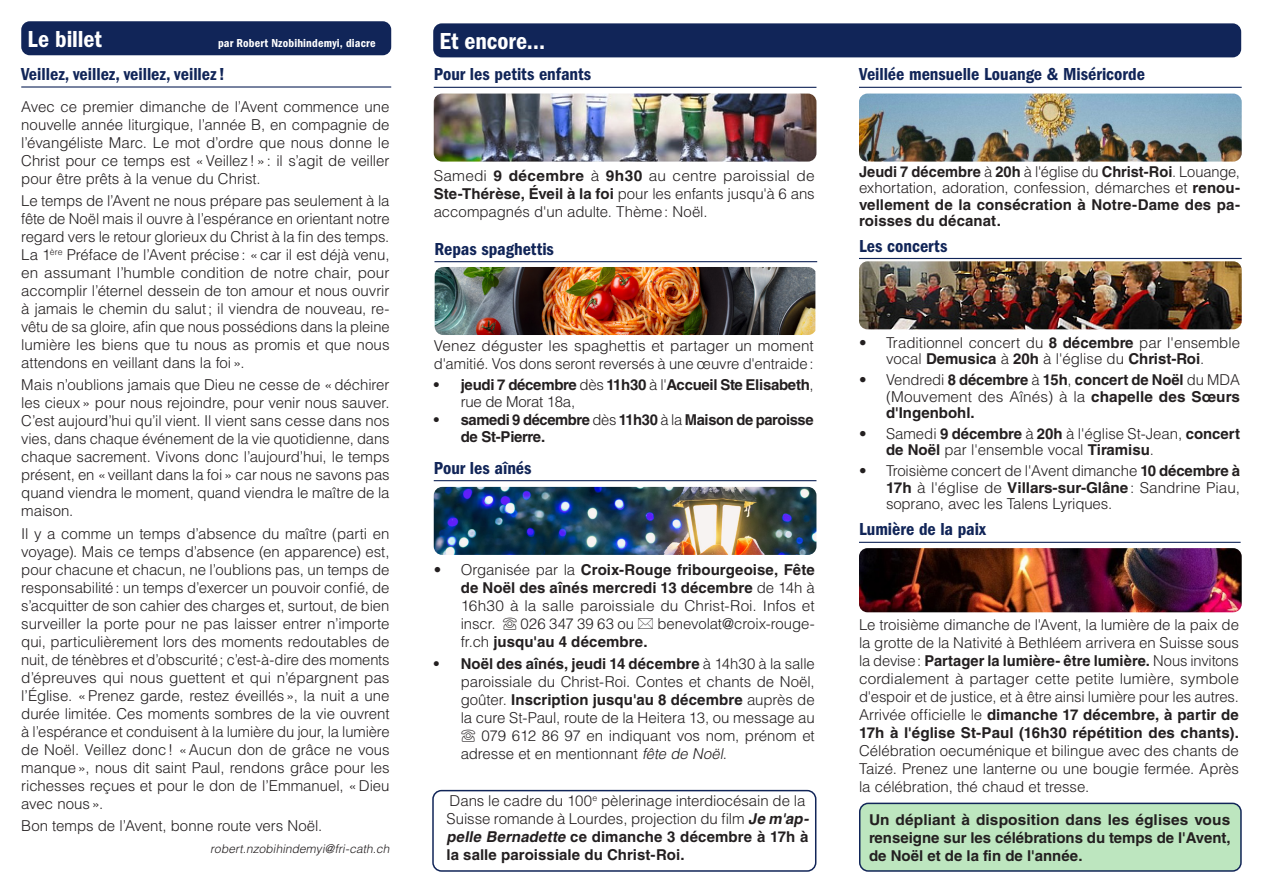
<style>
.page{position:relative;width:1263px;height:893px;background:#fff}
.page>*{position:absolute;margin:0;border:0;box-sizing:border-box;transform-origin:0 0}
.Titre_cartouche{font:24px "ITC Franklin Gothic Std Dm Cd";letter-spacing:-.005em;color:#fff}
.titre_souligné{font:18px "ITC Franklin Gothic Std Dm Cd";color:#112558}
.Texte_courant{font:300 15px/18px "Helvetica LT Std";letter-spacing:-.005em;color:#231f20;text-align:justify}
.Texte_courant-2{font:700 15px/16.5px "Helvetica LT Std";color:#231f20;text-align:justify}
.Texte_courant-3{font:700 15px/17.2px "Helvetica LT Std";letter-spacing:-.02em;color:#231f20}
.Texte_courant-4{font:700 15px/17.2px "Helvetica LT Std";letter-spacing:-.025em;color:#231f20}
.Texte_courant-5{font:italic 300 12px "Helvetica LT Std";color:#231f20}
.Titre_cartouche-2{font:12px "ITC Franklin Gothic Std Dm Cd";letter-spacing:.015em;color:#fff}
.s1{font-weight:700}
.s2{font-weight:300}
.s3{font-style:italic}
.s4{font-weight:700;font-style:italic}
</style>
<div class="page">
<div style="left:21px;top:21px;width:370px;height:34px;background:#112558;border-radius:9px"></div>
<div style="left:433px;top:23px;width:808px;height:34px;background:#112558;border-radius:9px"></div>
<hr style="left:21px;top:86px;width:370px;height:2px;background:#112558">
<hr style="left:434px;top:261px;width:383px;height:1px;background:#112558">
<img style="left:435px;top:267px;width:380px;height:68px">
<hr style="left:859px;top:87px;width:383px;height:1px;background:#112558">
<img style="left:859px;top:94px;width:383px;height:68px">
<hr style="left:434px;top:480px;width:382px;height:1px;background:#112558">
<hr style="left:434px;top:87px;width:382px;height:1px;background:#112558">
<img style="left:434px;top:94px;width:382px;height:68px">
<img style="left:434px;top:487px;width:382px;height:68px">
<hr style="left:859px;top:258px;width:383px;height:1px;background:#112558">
<img style="left:859px;top:261px;width:383px;height:68px">
<div style="left:432px;top:790px;width:384px;height:82px;border:2px solid #112558;border-radius:9px"></div>
<hr style="left:859px;top:542px;width:381px;height:1px;background:#112558">
<img style="left:859px;top:548px;width:383px;height:64px">
<div style="left:860px;top:803px;width:381px;height:68px;background:#bde6bf;border-radius:9px"></div>
<div style="left:859px;top:803px;width:383px;height:69px;border:2px solid #112558;border-radius:9px"></div>
<p class="Titre_cartouche" style="left:28px;top:25px;width:76px">Le billet</p>
<p class="Titre_cartouche-2" style="left:218px;top:36px;width:159px">par Robert Nzobihindemyi, diacre</p>
<p class="Titre_cartouche" style="left:440px;top:27px;width:107px">Et encore…</p>
<p class="titre_souligné" style="left:21px;top:64px;width:205px">Veillez, veillez, veillez, veillez!</p>
<p class="titre_souligné" style="left:434px;top:64px;width:159px">Pour les petits enfants</p>
<p class="Texte_courant" style="left:21px;top:97px;width:370px">Avec ce premier dimanche de l’Avent commence une nouvelle année liturgique, l’année B, en compagnie de l’évangéliste Marc. Le mot d’ordre que nous donne le Christ pour ce temps est «Veillez!»: il s’agit de veiller pour être prêts à la venue du Christ.</p>
<p class="Texte_courant" style="left:21px;top:192px;width:370px">Le temps de l’Avent ne nous prépare pas seulement à la fête de Noël mais il ouvre à l’espérance en orientant notre regard vers le retour glorieux du Christ à la fin des temps.<br>La 1<sup>ère</sup> Préface de l’Avent précise: «car il est déjà venu, en assumant l’humble condition de notre chair, pour accomplir l’éternel dessein de ton amour et nous ouvrir à jamais le chemin du salut; il viendra de nouveau, re&shy;vêtu de sa gloire, afin que nous possédions dans la pleine lumière les biens que tu nous as promis et que nous attendons en veillant dans la foi».</p>
<p class="Texte_courant" style="left:21px;top:376px;width:370px">Mais n’oublions jamais que Dieu ne cesse de «déchirer les cieux» pour nous rejoindre, pour venir nous sauver.<br>C’est aujourd’hui qu’il vient. Il vient sans cesse dans nos vies, dans chaque événement de la vie quotidienne, dans chaque sacrement. Vivons donc l’aujourd’hui, le temps présent, en «veillant dans la foi» car nous ne savons pas quand viendra le moment, quand viendra le maître de la maison.</p>
<p class="Texte_courant" style="left:21px;top:524px;width:370px">Il y a comme un temps d’absence du maître (parti en voyage). Mais ce temps d’absence (en apparence) est, pour chacune et chacun, ne l’oublions pas, un temps de responsabilité: un temps d’exercer un pouvoir confié, de s’acquitter de son cahier des charges et, surtout, de bien surveiller la porte pour ne pas laisser entrer n’importe qui, particulièrement lors des moments redoutables de nuit, de ténèbres et d’obscurité; c’est-à-dire des moments d’épreuves qui nous guettent et qui n’épargnent pas l’Église. «Prenez garde, restez éveillés», la nuit a une durée limitée. Ces moments sombres de la vie ouvrent à l’espérance et conduisent à la lumière du jour, la lumière de Noël. Veillez donc! «Aucun don de grâce ne vous manque», nous dit saint Paul, rendons grâce pour les richesses reçues et pour le don de l’Emmanuel, «Dieu avec nous».</p>
<p class="Texte_courant" style="left:21px;top:816px;width:303px">Bon temps de l’Avent, bonne route vers Noël.</p>
<p class="Texte_courant-5" style="left:210px;top:841px;width:183px">robert.nzobihindemyi@fri-cath.ch</p>
<p class="Texte_courant" style="left:434px;top:166px;width:382px">Samedi <span class="s1">9 décembre</span> à <span class="s1">9h30</span> au centre paroissial de <span class="s1">Ste-Thérèse, Éveil à la foi</span> pour les enfants jusqu'à 6 ans accompagnés d'un adulte. Thème: Noël.</p>
<p class="titre_souligné" style="left:434px;top:238px;width:121px">Repas spaghettis</p>
<p class="Texte_courant" style="left:434px;top:337px;width:381px;line-height:17.2px">Venez déguster les spaghettis et partager un moment d'amitié. Vos dons seront reversés à une œuvre d'entraide:</p>
<p class="Texte_courant-3" style="left:461px;top:376px;width:354px;text-indent:-27px">• jeudi 7 décembre <span class="s2">dès</span> 11h30 <span class="s2">à l'</span>Accueil Ste Elisabeth<span class="s2">, rue de Morat 18a,</span></p>
<p class="Texte_courant-4" style="left:461px;top:410px;width:354px;text-indent:-27px">• samedi 9 décembre <span class="s2">dès</span> 11h30 <span class="s2">à la</span> Maison de paroisse de St-Pierre.</p>
<p class="titre_souligné" style="left:434px;top:457px;width:99px">Pour les aînés</p>
<p class="Texte_courant" style="left:461px;top:560px;width:356px;text-indent:-27px">• Organisée par la <span class="s1">Croix-Rouge fribourgeoise, Fête de Noël des aînés mercredi 13 décembre</span> de 14h à 16h30 à la salle paroissiale du Christ-Roi. Infos et inscr. ☏ 026 347 39 63 ou</p>
<p class="Texte_courant" style="left:657px;top:614px;width:159px">benevolat@croix-rouge-</p>
<p class="Texte_courant-2" style="left:461px;top:633px;width:188px"><span class="s2">fr.ch</span> jusqu'au 4 décembre.</p>
<p class="Texte_courant" style="left:461px;top:654px;width:356px;text-indent:-27px"><span class="s1">• Noël des aînés, jeudi 14 décembre</span> à 14h30 à la salle paroissiale du Christ-Roi. Contes et chants de Noël, goûter. <span class="s1">Inscription jusqu'au 8 décembre</span> auprès de la cure St-Paul, route de la Heitera 13, ou message au ☏ 079 612 86 97 en indiquant vos nom, prénom et adresse et en mentionnant <span class="s3">fête de Noël</span>.</p>
<p class="Texte_courant" style="left:446px;top:792px;width:366px;text-align:left">Dans le cadre du 100<sup>e</sup> pèlerinage interdiocésain de la Suisse romande à Lourdes, projection du film <span class="s4">Je m'ap&shy;pelle Bernadette</span> <span class="s1">ce dimanche 3 décembre à 17h à la salle paroissiale du Christ-Roi.</span></p>
<p class="titre_souligné" style="left:859px;top:64px;width:288px">Veillée mensuelle Louange &amp; Miséricorde</p>
<p class="Texte_courant-2" style="left:859px;top:163px;width:382px">Jeudi 7 décembre <span class="s2">à</span> 20h <span class="s2">à l'église du</span> Christ-Roi<span class="s2">. Louange, exhortation, adoration, confession, démarches et</span> renou&shy;vellement de la consécration à Notre-Dame des pa&shy;roisses du décanat.</p>
<p class="titre_souligné" style="left:859px;top:235px;width:90px">Les concerts</p>
<p class="Texte_courant" style="left:859px;top:334px;width:383px;line-height:16.5px;text-align:center">• Traditionnel concert du <span class="s1">8 décembre</span> par l'ensemble vocal <span class="s1">Demusica</span> à <span class="s1">20h</span> à l'église du <span class="s1">Christ-Roi</span>.</p>
<p class="Texte_courant-2" style="left:886px;top:371px;width:356px;text-indent:-27px"><span class="s2">• Vendredi</span> 8 décembre <span class="s2">à</span> 15h<span class="s2">,</span> concert de Noël <span class="s2">du MDA (Mouvement des Aînés) à la</span> chapelle des Sœurs d'Ingenbohl.</p>
<p class="Texte_courant" style="left:886px;top:425px;width:355px;line-height:16.5px;text-indent:-27px">• Samedi <span class="s1">9 décembre</span> à <span class="s1">20h</span> à l'église St-Jean, <span class="s1">concert de Noël</span> par l'ensemble vocal <span class="s1">Tiramisu</span>.</p>
<p class="Texte_courant" style="left:886px;top:462px;width:356px;line-height:16.5px;text-indent:-27px">• Troisième concert de l'Avent dimanche <span class="s1">10 décembre à 17h</span> à l'église de <span class="s1">Villars-sur-Glâne</span>: Sandrine Piau, soprano, avec les Talens Lyriques.</p>
<p class="titre_souligné" style="left:859px;top:519px;width:129px">Lumière de la paix</p>
<p class="Texte_courant" style="left:859px;top:616px;width:381px">Le troisième dimanche de l'Avent, la lumière de la paix de la grotte de la Nativité à Bethléem arrivera en Suisse sous la devise: <span class="s1">Partager la lumière- être lumière.</span> Nous invitons cordialement à partager cette petite lumière, symbole d'espoir et de justice, et à être ainsi lumière pour les autres.<br>Arrivée officielle le <span class="s1">dimanche 17 décembre, à partir de 17h à l'église St-Paul (16h30 répétition des chants).<br></span>Célébration oecuménique et bilingue avec des chants de Taizé. Prenez une lanterne ou une bougie fermée. Après la célébration, thé chaud et tresse.</p>
<p class="Texte_courant-2" style="left:869px;top:810px;width:363px;line-height:18px">Un dépliant à disposition dans les églises vous renseigne sur les célébrations du temps de l'Avent, de Noël et de la fin de l'année.</p>
</div>
